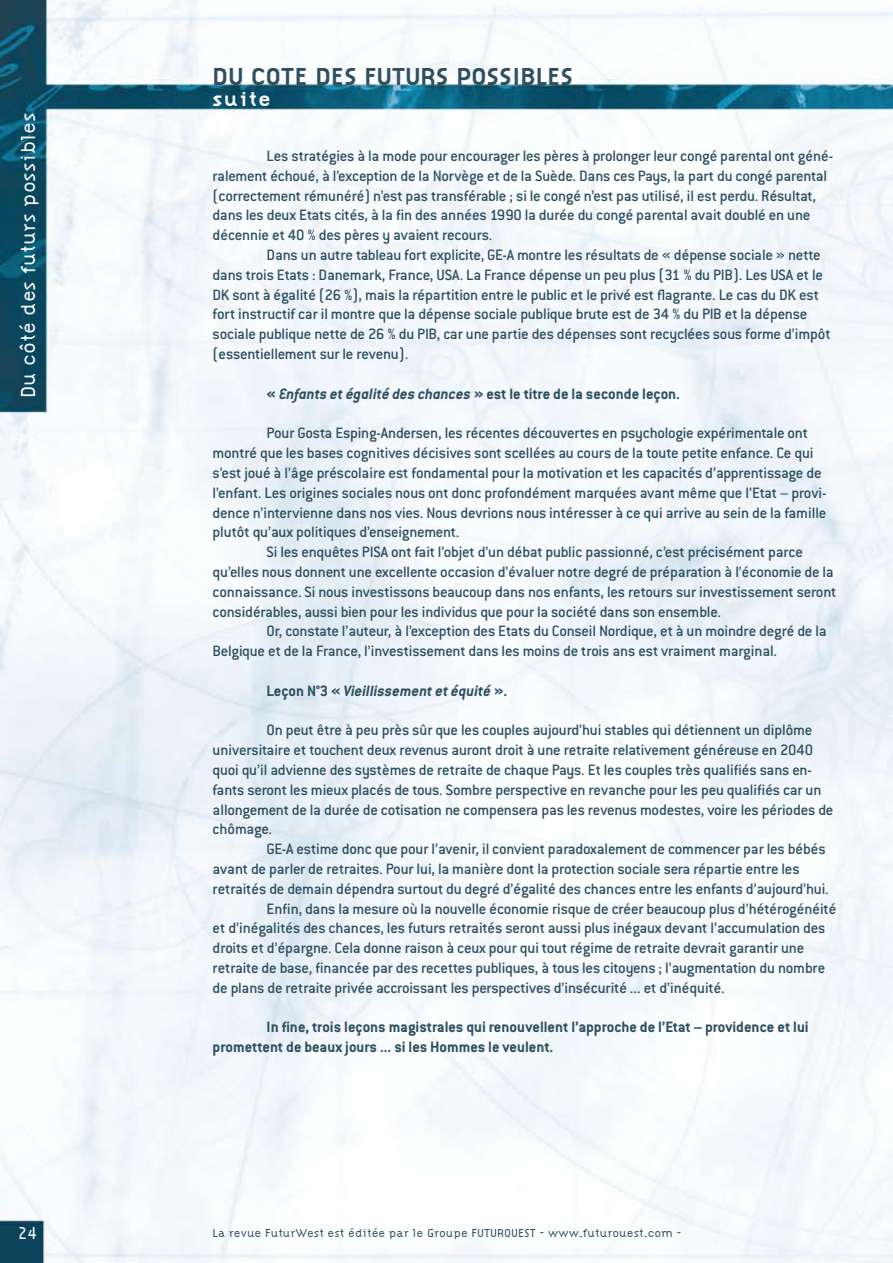
<style>
.page{position:relative;width:893px;height:1263px;background:#fff}
.page>*{position:absolute;margin:0;border:0;box-sizing:border-box;transform-origin:0 0}
.t1{font:700 25.5px "Citizen";color:#2d4f60}
.t2{font:300 21px "Citizen";color:#fff}
.t3{font:700 21px "Citizen";color:#fff}
.t4{font:300 18px "Citizen";color:#fff}
.t5{font:500 16.5px/19.8px "Conduit ITC";letter-spacing:-.015em;color:#2d4f60}
.t6{font:700 16.5px/19.8px "Conduit ITC";color:#2d4f60}
.t7{font:italic 700 16.5px "Conduit ITC";color:#2d4f60}
.t8{font:300 12px "Citizen";color:#2d4f60}
.s1{font-style:italic}
.s2{font-style:normal}
</style>
<div class="page">
<img style="left:0;top:0;width:893px;height:1263px">
<p class="t2" style="left:16px;top:398px;width:287px;rotate:-90deg">Du côté des futurs possibles</p>
<p class="t4" style="left:18px;top:1222px;width:21px">24</p>
<h1 class="t1" style="left:213px;top:61px;width:362px">DU COTE DES FUTURS POSSIBLES</h1>
<p class="t3" style="left:213px;top:87px;width:60px">suite</p>
<p class="t5" style="left:213px;top:146px;width:622px;text-indent:54px">Les stratégies à la mode pour encourager les pères à prolonger leur congé parental ont géné&shy;ralement échoué, à l’exception de la Norvège et de la Suède. Dans ces Pays, la part du congé parental (correctement rémunéré) n’est pas transférable ; si le congé n’est pas utilisé, il est perdu. Résultat, dans les deux Etats cités, à la fin des années 1990 la durée du congé parental avait doublé en une décennie et 40 % des pères y avaient recours.</p>
<p class="t5" style="left:213px;top:245px;width:620px;text-indent:54px">Dans un autre tableau fort explicite, GE-A montre les résultats de « dépense sociale » nette dans trois Etats : Danemark, France, USA. La France dépense un peu plus (31 % du PIB). Les USA et le DK sont à égalité (26 %), mais la répartition entre le public et le privé est flagrante. Le cas du DK est fort instructif car il montre que la dépense sociale publique brute est de 34 % du PIB et la dépense sociale publique nette de 26 % du PIB, car une partie des dépenses sont recyclées sous forme d’impôt (essentiellement sur le revenu).</p>
<p class="t6" style="left:267px;top:383px;width:415px">« <span class="s1">Enfants et égalité des chances</span> » est le titre de la seconde leçon.</p>
<p class="t5" style="left:213px;top:423px;width:615px;text-indent:54px">Pour Gosta Esping-Andersen, les récentes découvertes en psychologie expérimentale ont montré que les bases cognitives décisives sont scellées au cours de la toute petite enfance. Ce qui s’est joué à l’âge préscolaire est fondamental pour la motivation et les capacités d’apprentissage de l’enfant. Les origines sociales nous ont donc profondément marquées avant même que l’Etat – provi&shy;dence n’intervienne dans nos vies. Nous devrions nous intéresser à ce qui arrive au sein de la famille plutôt qu’aux politiques d’enseignement.</p>
<p class="t5" style="left:213px;top:542px;width:625px;text-indent:54px">Si les enquêtes PISA ont fait l’objet d’un débat public passionné, c’est précisément parce qu’elles nous donnent une excellente occasion d’évaluer notre degré de préparation à l’économie de la connaissance. Si nous investissons beaucoup dans nos enfants, les retours sur investissement seront considérables, aussi bien pour les individus que pour la société dans son ensemble.</p>
<p class="t5" style="left:213px;top:621px;width:615px;text-indent:54px">Or, constate l’auteur, à l’exception des Etats du Conseil Nordique, et à un moindre degré de la<br>Belgique et de la France, l’investissement dans les moins de trois ans est vraiment marginal.</p>
<p class="t7" style="left:267px;top:681px;width:242px"><span class="s2">Leçon N°3 «</span> Vieillissement et équité <span class="s2">».</span></p>
<p class="t5" style="left:213px;top:720px;width:622px;text-indent:54px">On peut être à peu près sûr que les couples aujourd’hui stables qui détiennent un diplôme universitaire et touchent deux revenus auront droit à une retraite relativement généreuse en 2040 quoi qu’il advienne des systèmes de retraite de chaque Pays. Et les couples très qualifiés sans en&shy;fants seront les mieux placés de tous. Sombre perspective en revanche pour les peu qualifiés car un allongement de la durée de cotisation ne compensera pas les revenus modestes, voire les périodes de chômage.</p>
<p class="t5" style="left:267px;top:839px;width:561px">GE-A estime donc que pour l’avenir, il convient paradoxalement de commencer par les bébés</p>
<p class="t5" style="left:213px;top:859px;width:589px">avant de parler de retraites. Pour lui, la manière dont la protection sociale sera répartie entre les</p>
<p class="t5" style="left:213px;top:878px;width:618px">retraités de demain dépendra surtout du degré d’égalité des chances entre les enfants d’aujourd’hui.</p>
<p class="t5" style="left:267px;top:898px;width:571px">Enfin, dans la mesure où la nouvelle économie risque de créer beaucoup plus d’hétérogénéité</p>
<p class="t5" style="left:213px;top:918px;width:614px">et d’inégalités des chances, les futurs retraités seront aussi plus inégaux devant l’accumulation des</p>
<p class="t5" style="left:213px;top:938px;width:593px">droits et d’épargne. Cela donne raison à ceux pour qui tout régime de retraite devrait garantir une</p>
<p class="t5" style="left:213px;top:958px;width:614px">retraite de base, financée par des recettes publiques, à tous les citoyens ; l’augmentation du nombre</p>
<p class="t5" style="left:213px;top:977px;width:514px">de plans de retraite privée accroissant les perspectives d’insécurité ... et d’inéquité.</p>
<p class="t6" style="left:213px;top:1017px;width:598px;text-indent:54px">In fine, trois leçons magistrales qui renouvellent l’approche de l’Etat – providence et lui promettent de beaux jours ... si les Hommes le veulent.</p>
<p class="t8" style="left:213px;top:1226px;width:470px">La revue FuturWest est éditée par le Groupe FUTUROUEST - www.futurouest.com -</p>
</div>
